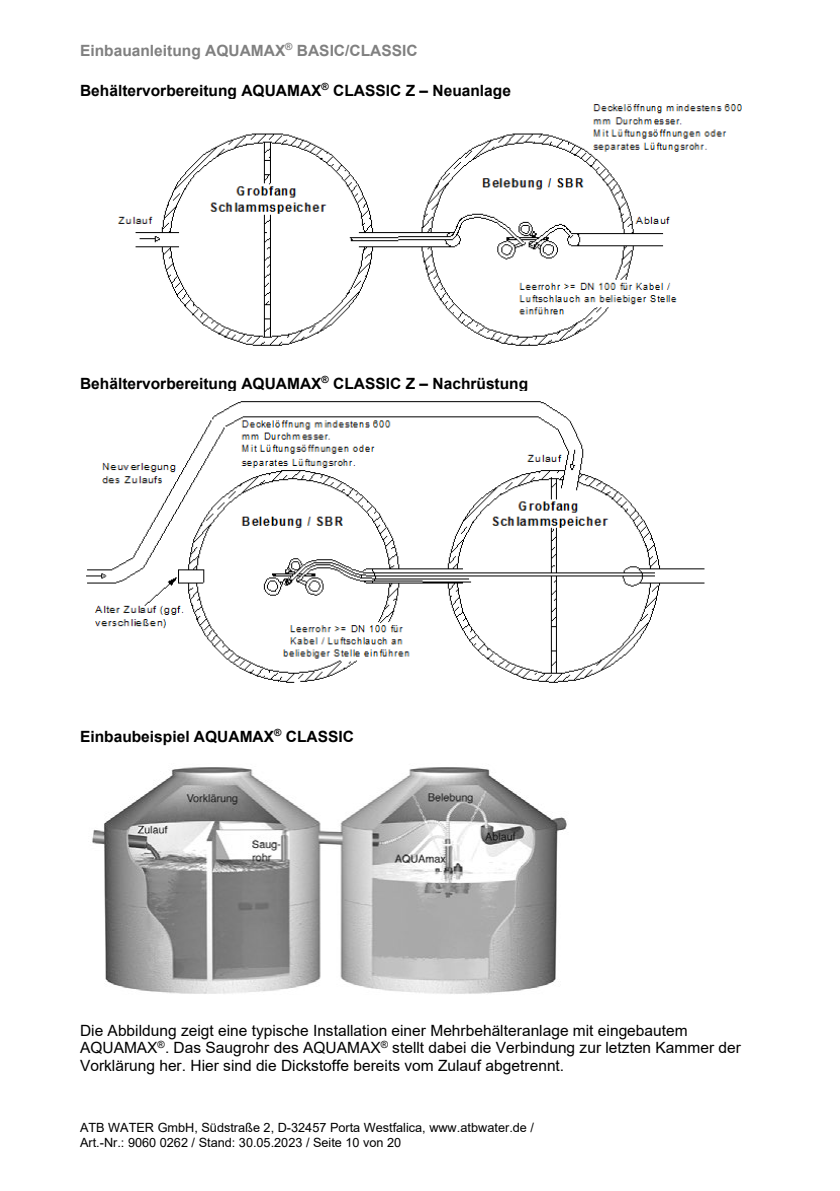
<style>
.page{position:relative;width:840px;height:1191px;background:#fff}
.page>*{position:absolute;margin:0;border:0;box-sizing:border-box;transform-origin:0 0}
.t1{font:15.4px/17.8px "Arial";color:#000}
.t2{font:700 15.4px "Arial";color:#000}
.t3{font:700 15.4px "Arial";color:#808080}
.t4{font:12.6px/14.6px "Arial";color:#000}
</style>
<div class="page">
<img style="left:117px;top:104px;width:625px;height:242px">
<img style="left:86px;top:401px;width:619px;height:282px">
<img style="left:92px;top:767px;width:475px;height:227px">
<p class="t3" style="left:80px;top:40px;width:339px">Einbauanleitung AQUAMAX<sup>®</sup> BASIC/CLASSIC</p>
<p class="t2" style="left:80px;top:80px;width:432px">Behältervorbereitung AQUAMAX<sup>®</sup> CLASSIC Z – Neuanlage</p>
<p class="t2" style="left:80px;top:372px;width:449px">Behältervorbereitung AQUAMAX<sup>®</sup> CLASSIC Z – Nachrüstung</p>
<p class="t2" style="left:80px;top:726px;width:275px">Einbaubeispiel AQUAMAX<sup>®</sup> CLASSIC</p>
<p class="t1" style="left:80px;top:1021px;width:662px">Die Abbildung zeigt eine typische Installation einer Mehrbehälteranlage mit eingebautem<br>AQUAMAX<sup>®</sup>. Das Saugrohr des AQUAMAX<sup>®</sup> stellt dabei die Verbindung zur letzten Kammer der<br>Vorklärung her. Hier sind die Dickstoffe bereits vom Zulauf abgetrennt.</p>
<p class="t4" style="left:80px;top:1120px;width:455px">ATB WATER GmbH, Südstraße 2, D-32457 Porta Westfalica, www.atbwater.de /<br>Art.-Nr.: 9060 0262 / Stand: 30.05.2023 / Seite 10 von 20</p>
</div>
